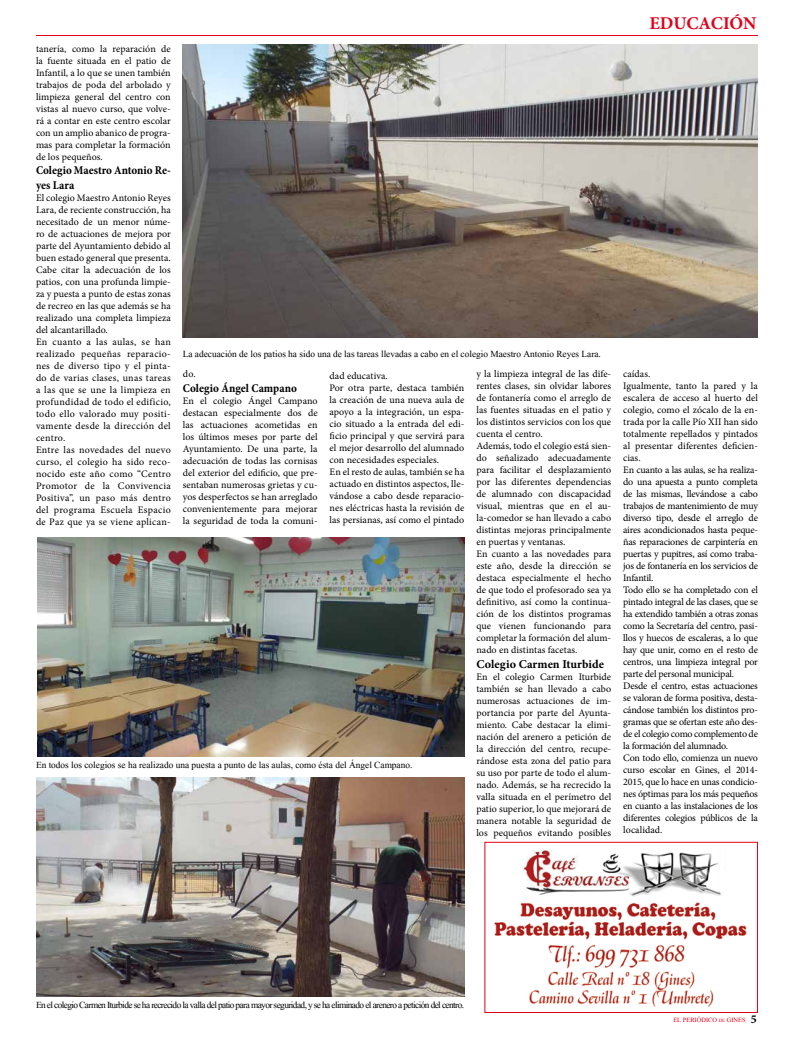
<style>
.page{position:relative;width:794px;height:1049px;background:#fff}
.page>*{position:absolute;margin:0;border:0;box-sizing:border-box;transform-origin:0 0}
.t1{font:700 18px "Minion Pro";letter-spacing:-.005em;color:#e2001a}
.t2{font:700 condensed 12px/14.4px "Minion Pro";color:#000}
.t3{font:700 12px "Minion Pro";letter-spacing:.005em;color:#000}
.t4{font:11.6px "Aparajita";color:#000}
.t5{font:11.6px "Aparajita";letter-spacing:-.05em;color:#000}
.t6{font:10px/12px "Minion Pro";letter-spacing:.005em;color:#000;text-align:justify}
.t7{font:10px/12px "Minion Pro";letter-spacing:-.02em;color:#000}
.t8{font:8px "Aparajita";color:#e2001a}
.s1{font-size:6px}
.s2{font-family:"Minion Pro";font-weight:700;font-size:12px;color:#000}
</style>
<div class="page">
<img style="left:183px;top:45px;width:575px;height:292px">
<img style="left:37px;top:537px;width:427px;height:220px">
<img style="left:494px;top:850px;width:253px;height:157px">
<div style="left:484px;top:842px;width:274px;height:171px;border:1px solid #e2001a"></div>
<img style="left:36px;top:777px;width:428px;height:220px">
<hr style="left:36px;top:35px;width:722px;height:1px;background:#e2001a">
<p class="t6" style="left:36px;top:43px;width:136px">tanería, como la reparación de la fuente situada en el patio de Infantil, a lo que se unen también trabajos de poda del arbolado y limpieza general del centro con vistas al nuevo curso, que volve&shy;rá a contar en este centro escolar con un amplio abanico de progra&shy;mas para completar la formación de los pequeños.</p>
<p class="t2" style="left:36px;top:163px;width:136px">Colegio Maestro Antonio Re&shy;yes Lara</p>
<p class="t6" style="left:36px;top:192px;width:136px;text-align:left">El colegio Maestro Antonio Reyes<br>Lara, de reciente construcción, ha necesitado de un menor núme&shy;ro de actuaciones de mejora por parte del Ayuntamiento debido al buen estado general que presenta.<br>Cabe citar la adecuación de los patios, con una profunda limpie&shy;za y puesta a punto de estas zonas de recreo en las que además se ha realizado una completa limpieza del alcantarillado.<br>En cuanto a las aulas, se han realizado pequeñas reparacio&shy;nes de diverso tipo y el pinta&shy;do de varias clases, unas tareas a las que se une la limpieza en profundidad de todo el edificio, todo ello valorado muy positi&shy;vamente desde la dirección del centro.<br>Entre las novedades del nuevo curso, el colegio ha sido reco&shy;nocido este año como “Centro<br>Promotor de la Convivencia<br>Positiva”, un paso más dentro del programa Escuela Espacio de Paz que ya se viene aplican-</p>
<p class="t4" style="left:183px;top:348px;width:419px">La adecuación de los patios ha sido una de las tareas llevadas a cabo en el colegio Maestro Antonio Reyes Lara.</p>
<p class="t6" style="left:476px;top:368px;width:136px;text-align:left">y la limpieza integral de las dife&shy;rentes clases, sin olvidar labores de fontanería como el arreglo de las fuentes situadas en el patio y los distintos servicios con los que cuenta el centro.<br>Además, todo el colegio está sien&shy;do señalizado adecuadamente para facilitar el desplazamiento por las diferentes dependencias de alumnado con discapacidad visual, mientras que en el au&shy;la-comedor se han llevado a cabo distintas mejoras principalmente en puertas y ventanas.<br>En cuanto a las novedades para este año, desde la dirección se destaca especialmente el hecho de que todo el profesorado sea ya definitivo, así como la continua&shy;ción de los distintos programas que vienen funcionando para completar la formación del alum&shy;nado en distintas facetas.</p>
<p class="t3" style="left:476px;top:655px;width:129px">Colegio Carmen Iturbide</p>
<p class="t6" style="left:476px;top:670px;width:136px">En el colegio Carmen Iturbide también se han llevado a cabo numerosas actuaciones de im&shy;portancia por parte del Ayunta&shy;miento. Cabe destacar la elimi&shy;nación del arenero a petición de la dirección del centro, recupe&shy;rándose esta zona del patio para su uso por parte de todo el alum&shy;nado. Además, se ha recrecido la valla situada en el perímetro del patio superior, lo que mejorará de manera notable la seguridad de los pequeños evitando posibles</p>
<p class="t6" style="left:183px;top:368px;width:14px">do.</p>
<p class="t2" style="left:183px;top:381px;width:116px">Colegio Ángel Campano</p>
<p class="t6" style="left:183px;top:394px;width:136px">En el colegio Ángel Campano destacan especialmente dos de las actuaciones acometidas en los últimos meses por parte del Ayuntamiento. De una parte, la adecuación de todas las cornisas del exterior del edificio, que pre&shy;sentaban numerosas grietas y cu&shy;yos desperfectos se han arreglado convenientemente para mejorar la seguridad de toda la comuni-</p>
<p class="t6" style="left:329px;top:370px;width:136px;text-align:left">dad educativa.<br>Por otra parte, destaca también la creación de una nueva aula de apoyo a la integración, un espa&shy;cio situado a la entrada del edi&shy;ficio principal y que servirá para el mejor desarrollo del alumnado con necesidades especiales.<br>En el resto de aulas, también se ha actuado en distintos aspectos, lle&shy;vándose a cabo desde reparacio&shy;nes eléctricas hasta la revisión de las persianas, así como el pintado</p>
<p class="t4" style="left:36px;top:760px;width:378px">En todos los colegios se ha realizado una puesta a punto de las aulas, como ésta del Ángel Campano.</p>
<h1 class="t1" style="left:649px;top:11px;width:109px">EDUCACIÓN</h1>
<p class="t7" style="left:623px;top:368px;width:136px">caídas.<br>Igualmente, tanto la pared y la escalera de acceso al huerto del colegio, como el zócalo de la en&shy;trada por la calle Pío XII han sido totalmente repellados y pintados al presentar diferentes deficien&shy;cias.<br>En cuanto a las aulas, se ha realiza&shy;do una apuesta a punto completa de las mismas, llevándose a cabo trabajos de mantenimiento de muy diverso tipo, desde el arreglo de aires acondicionados hasta peque&shy;ñas reparaciones de carpintería en puertas y pupitres, así como traba&shy;jos de fontanería en los servicios de<br>Infantil.<br>Todo ello se ha completado con el pintado integral de las clases, que se ha extendido también a otras zonas como la Secretaría del centro, pasi&shy;llos y huecos de escaleras, a lo que hay que unir, como en el resto de centros, una limpieza integral por parte del personal municipal.<br>Desde el centro, estas actuaciones se valoran de forma positiva, desta&shy;cándose también los distintos pro&shy;gramas que se ofertan este año des&shy;de el colegio como complemento de la formación del alumnado.<br>Con todo ello, comienza un nuevo curso escolar en Gines, el 2014-<br>2015, que lo hace en unas condicio&shy;nes óptimas para los más pequeños en cuanto a las instalaciones de los diferentes colegios públicos de la localidad.</p>
<p class="t5" style="left:36px;top:1000px;width:430px">En el colegio Carmen Iturbide se ha recrecido la valla del patio para mayor seguridad, y se ha eliminado el arenero a petición del centro.</p>
<p class="t8" style="left:673px;top:1016px;width:85px">EL PERIÓDICO <span class="s1">DE</span> GINES <span class="s2">5</span></p>
</div>
